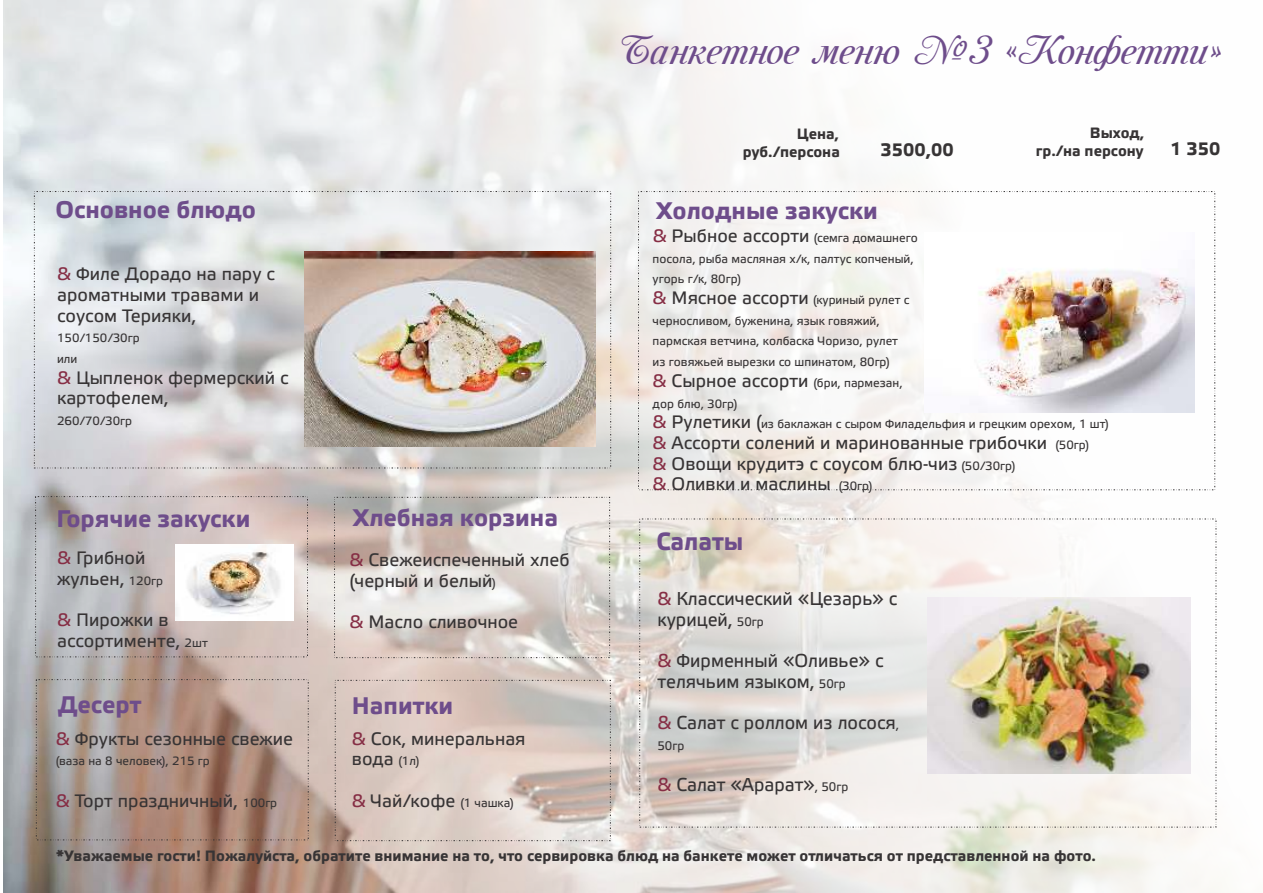
<style>
.page{position:relative;width:1263px;height:893px;background:#fff}
.page>*{position:absolute;margin:0;border:0;box-sizing:border-box;transform-origin:0 0}
.t1{font:500 36px "Mon Amour One";color:#6e4d8b}
.t2{font:24.75px "Etelka Bol";color:#6e4d8b}
.t3{font:24px "Etelka Bol";color:#6e4d8b}
.t4{font:18.6px/20.7px "Etelka Reg";color:#373435}
.t5{font:18px/20.7px "Etelka Reg";color:#373435}
.t6{font:18px "Etelka Bol";color:#373435}
.t7{font:15px/18px "Etelka Bol";color:#373435;text-align:right}
.t8{font:12.45px "Etelka Reg";color:#373435}
.t9{font:12px/20.7px "Etelka Reg";color:#373435}
.s1{color:#862e45}
.s2{font-size:18px;color:#862e45}
.s3{font-size:18px}
.s4{font-size:12px}
.s5{font-size:12.45px}
</style>
<div class="page">
<img style="left:3px;top:0;width:1218px;height:893px">
<img style="left:176px;top:544px;width:118px;height:77px">
<img style="left:304px;top:252px;width:291px;height:194px">
<img style="left:925px;top:233px;width:269px;height:180px">
<img style="left:927px;top:597px;width:264px;height:177px">
<h1 class="t1" style="left:619px;top:31px;width:605px">Банкетное меню №3 «Конфетти»</h1>
<p class="t7" style="left:743px;top:126px;width:98px">Цена, руб./персона</p>
<p class="t6" style="left:880px;top:143px;width:75px">3500,00</p>
<h3 class="t3" style="left:55px;top:200px;width:202px">Основное блюдо</h3>
<h3 class="t3" style="left:656px;top:201px;width:223px">Холодные закуски</h3>
<p class="t7" style="left:1036px;top:126px;width:110px">Выход,<br>гр./на персону</p>
<p class="t5" style="left:57px;top:265px;width:219px"><span class="s1">&amp;</span> Филе Дорадо на пару с ароматными травами и соусом Терияки,</p>
<p class="t9" style="left:57px;top:329px;width:84px">150/150/30гр или</p>
<p class="t5" style="left:57px;top:369px;width:233px"><span class="s1">&amp;</span> Цыпленок фермерский с картофелем,</p>
<p class="t9" style="left:57px;top:412px;width:77px">260/70/30гр</p>
<p class="t9" style="left:653px;top:229px;width:458px"><span class="s2">&amp;</span> <span class="s3">Рыбное ассорти</span> (семга домашнего<br>посола, рыба масляная х/к, палтус копченый,<br>угорь г/к, 80гр)<br><span class="s2">&amp;</span> <span class="s3">Мясное ассорти</span> (куриный рулет с<br>черносливом, буженина, язык говяжий,<br>пармская ветчина, колбаска Чоризо, рулет<br>из говяжьей вырезки со шпинатом, 80гр)<br><span class="s2">&amp;</span> <span class="s3">Сырное ассорти</span> (бри, пармезан,<br>дор блю, 30гр)<br><span class="s2">&amp;</span> <span class="s3">Рулетики (</span>из баклажан с сыром Филадельфия и грецким орехом, 1 шт)</p>
<p class="t5" style="left:653px;top:434px;width:438px"><span class="s1">&amp;</span> Ассорти солений и маринованные грибочки <span class="s4">(50гр) </span><span class="s1">&amp;</span> Овощи крудитэ с соусом блю-чиз <span class="s4">(50/30гр)<br></span><span class="s1">&amp;</span> Оливки и маслины <span class="s4">(30гр)</span></p>
<h3 class="t3" style="left:57px;top:508px;width:195px">Горячие закуски</h3>
<h3 class="t3" style="left:353px;top:508px;width:207px">Хлебная корзина</h3>
<h2 class="t2" style="left:656px;top:531px;width:88px">Салаты</h2>
<p class="t5" style="left:57px;top:549px;width:107px"><span class="s1">&amp;</span> Грибной жульен, <span class="s4">120гр</span></p>
<p class="t5" style="left:57px;top:611px;width:152px"><span class="s1">&amp;</span> Пирожки в ассортименте, <span class="s4">2шт</span></p>
<p class="t5" style="left:350px;top:551px;width:221px"><span class="s1">&amp;</span> Свежеиспеченный хлеб (черный и белый<span class="s4">)</span></p>
<p class="t5" style="left:350px;top:614px;width:170px"><span class="s1">&amp;</span> Масло сливочное</p>
<p class="t4" style="left:657px;top:590px;width:241px"><span class="s1">&amp;</span> Классический «Цезарь» с курицей, <span class="s5">50гр</span></p>
<p class="t4" style="left:657px;top:652px;width:227px"><span class="s1">&amp;</span> Фирменный «Оливье» с телячьим языком, <span class="s5">50гр</span></p>
<p class="t4" style="left:657px;top:714px;width:243px"><span class="s1">&amp;</span> Салат с роллом из лосося<span class="s5">,</span></p>
<p class="t8" style="left:657px;top:741px;width:28px">50гр</p>
<p class="t4" style="left:657px;top:776px;width:192px"><span class="s1">&amp;</span> Салат «Арарат»<span class="s5">, 50гр</span></p>
<h3 class="t3" style="left:58px;top:695px;width:85px">Десерт</h3>
<h3 class="t3" style="left:352px;top:696px;width:103px">Напитки</h3>
<p class="t5" style="left:56px;top:730px;width:239px"><span class="s1">&amp;</span> Фрукты сезонные свежие</p>
<p class="t9" style="left:56px;top:752px;width:156px">(ваза на 8 человек), 215 гр</p>
<p class="t5" style="left:56px;top:792px;width:223px"><span class="s1">&amp;</span> Торт праздничный, <span class="s4">100гр</span></p>
<p class="t5" style="left:352px;top:730px;width:175px"><span class="s1">&amp;</span> Сок, минеральная вода <span class="s4">(1л)</span></p>
<p class="t5" style="left:352px;top:792px;width:163px"><span class="s1">&amp;</span> Чай/кофе <span class="s4">(1 чашка)</span></p>
<p class="t7" style="left:56px;top:848px;width:1041px">*Уважаемые гости! Пожалуйста, обратите внимание на то, что сервировка блюд на банкете может отличаться от представленной на фото.</p>
<p class="t6" style="left:1170px;top:141px;width:51px">1 350</p>
</div>
